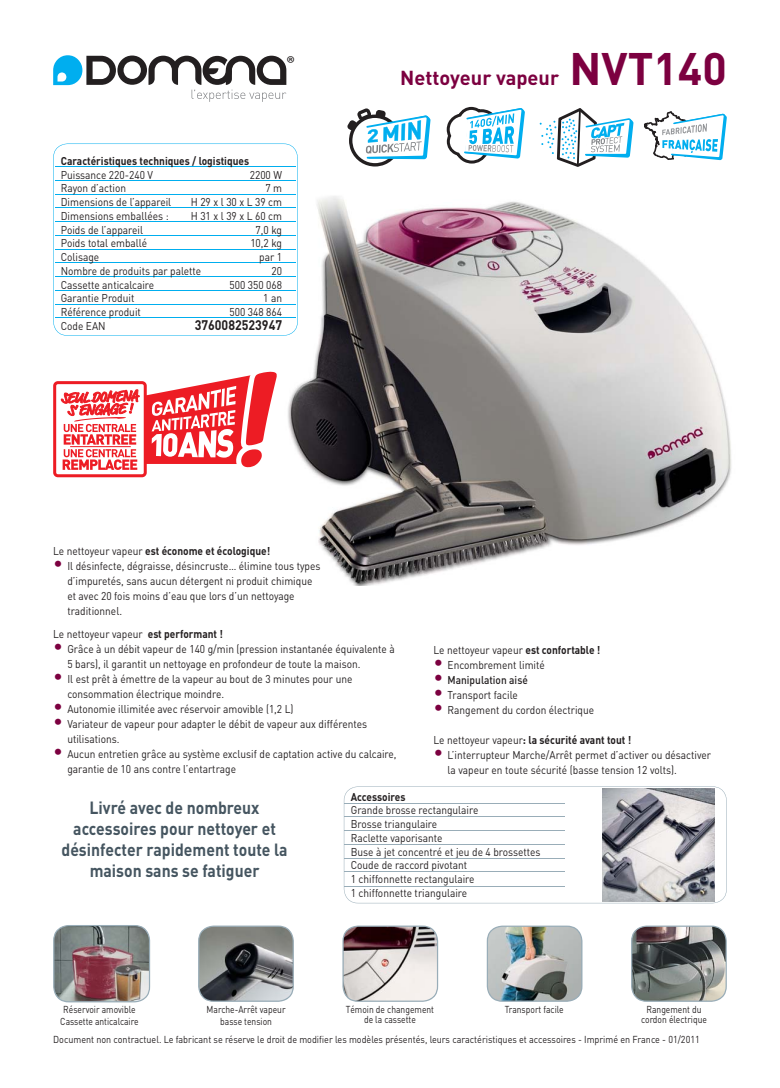
<style>
.page{position:relative;width:780px;height:1088px;background:#fff}
.page>*{position:absolute;margin:0;border:0;box-sizing:border-box;transform-origin:0 0}
.t1{font:700 45px "DIN";color:#7c0040}
.t2{font:20.25px "Myriad Pro";color:#231f20}
.t3{font:700 20px "DIN";color:#7c0040}
.t4{font:700 17.5px/21px "DIN";color:#455560;text-align:center;scale:.9 1}
.t5{font:700 13.75px "DIN";color:#231f20;scale:.9 1}
.t6{font:11.25px/15px "DIN";color:#231f20;scale:.9 1}
.t7{font:700 11.25px "DIN";color:#231f20;scale:.9 1}
.t8{font:500 11.25px "DIN";color:#231f20;scale:.9 1}
.t9{font:10px/12px "DIN";color:#231f20;text-align:center;scale:.85 1}
.t10{font:10px "DIN";color:#231f20;scale:.9 1}
.s1{font-weight:400}
.s2{font-size:18.75px;color:#7c0040}
.s3{font-weight:700}
.s4{font-weight:400;font-size:18.75px;color:#7c0040}
</style>
<div class="page">
<img style="left:288px;top:196px;width:444px;height:390px">
<svg style="left:631px;top:925px;width:95px;height:77px;background:#787a79"></svg>
<svg style="left:344px;top:786px;width:382px;height:117px"></svg>
<hr style="left:345px;top:817px;width:220px;height:1px;background:#99adb8">
<hr style="left:345px;top:830px;width:220px;height:1px;background:#99adb8">
<hr style="left:345px;top:844px;width:220px;height:1px;background:#99adb8">
<hr style="left:345px;top:858px;width:220px;height:1px;background:#99adb8">
<hr style="left:345px;top:872px;width:220px;height:1px;background:#99adb8">
<hr style="left:345px;top:886px;width:220px;height:1px;background:#99adb8">
<svg style="left:198px;top:925px;width:96px;height:77px;background:#7b7e7f"></svg>
<svg style="left:342px;top:925px;width:96px;height:77px;background:#b4abab"></svg>
<img style="left:602px;top:789px;width:112px;height:112px">
<img style="left:486px;top:925px;width:96px;height:77px">
<img style="left:53px;top:925px;width:97px;height:77px">
<svg style="left:53px;top:143px;width:245px;height:193px"></svg>
<hr style="left:55px;top:166px;width:240px;height:1px;background:#00aeef">
<hr style="left:55px;top:180px;width:240px;height:1px;background:#00aeef">
<hr style="left:55px;top:194px;width:240px;height:1px;background:#00aeef">
<hr style="left:55px;top:208px;width:240px;height:1px;background:#00aeef">
<hr style="left:55px;top:221px;width:240px;height:1px;background:#00aeef">
<hr style="left:55px;top:235px;width:240px;height:1px;background:#00aeef">
<hr style="left:55px;top:249px;width:240px;height:1px;background:#00aeef">
<hr style="left:55px;top:263px;width:240px;height:1px;background:#00aeef">
<hr style="left:55px;top:276px;width:240px;height:1px;background:#00aeef">
<hr style="left:55px;top:290px;width:240px;height:1px;background:#00aeef">
<hr style="left:55px;top:304px;width:240px;height:1px;background:#00aeef">
<hr style="left:55px;top:318px;width:240px;height:1px;background:#00aeef">
<div style="left:53px;top:381px;width:94px;height:96px;border:3px solid #ed1c24;border-radius:3px"></div>
<svg style="left:61px;top:371px;width:216px;height:106px"></svg>
<svg style="left:53px;top:55px;width:233px;height:47px"></svg>
<svg style="left:539px;top:108px;width:94px;height:59px"></svg>
<svg style="left:347px;top:108px;width:83px;height:59px"></svg>
<svg style="left:644px;top:111px;width:83px;height:50px"></svg>
<svg style="left:446px;top:107px;width:79px;height:57px"></svg>
<h2 class="t2" style="left:286px;top:51px;width:10px">®</h2>
<p class="t7" style="left:61px;top:157px;width:211px">Caractéristiques techniques / logistiques</p>
<p class="t6" style="left:61px;top:168px;width:104px">Puissance 220-240 V</p>
<p class="t6" style="left:250px;top:168px;width:37px">2200 W</p>
<p class="t6" style="left:61px;top:182px;width:74px">Rayon d’action</p>
<p class="t6" style="left:265px;top:182px;width:20px">7 m</p>
<p class="t6" style="left:61px;top:196px;width:124px">Dimensions de l’appareil</p>
<p class="t6" style="left:191px;top:196px;width:103px">H 29 x l 30 x L 39 cm</p>
<p class="t6" style="left:61px;top:210px;width:121px">Dimensions emballées :</p>
<p class="t6" style="left:191px;top:210px;width:103px">H 31 x l 39 x L 60 cm</p>
<p class="t6" style="left:61px;top:223px;width:93px">Poids de l’appareil</p>
<p class="t6" style="left:255px;top:223px;width:31px">7,0 kg</p>
<p class="t6" style="left:61px;top:237px;width:98px">Poids total emballé</p>
<p class="t6" style="left:250px;top:237px;width:37px">10,2 kg</p>
<p class="t6" style="left:61px;top:251px;width:44px">Colisage</p>
<p class="t6" style="left:259px;top:251px;width:27px">par 1</p>
<p class="t6" style="left:61px;top:265px;width:158px">Nombre de produits par palette</p>
<p class="t6" style="left:271px;top:265px;width:13px">20</p>
<p class="t6" style="left:61px;top:278px;width:105px">Cassette anticalcaire</p>
<p class="t6" style="left:229px;top:278px;width:60px">500 350 068</p>
<p class="t6" style="left:61px;top:292px;width:83px">Garantie Produit</p>
<p class="t6" style="left:263px;top:292px;width:22px">1 an</p>
<p class="t6" style="left:61px;top:306px;width:91px">Référence produit</p>
<p class="t6" style="left:229px;top:306px;width:60px">500 348 864</p>
<p class="t6" style="left:61px;top:320px;width:51px">Code EAN</p>
<p class="t5" style="left:195px;top:320px;width:99px">3760082523947</p>
<h3 class="t3" style="left:400px;top:71px;width:160px">Nettoyeur vapeur</h3>
<h1 class="t1" style="left:569px;top:53px;width:159px">NVT140</h1>
<p class="t7" style="left:53px;top:547px;width:243px"><span class="s1">Le nettoyeur vapeur</span> est économe et écologique!</p>
<p class="t6" style="left:67px;top:560px;width:283px;text-indent:-14px"><span class="s2">•</span> Il désinfecte, dégraisse, désincruste… élimine tous types d’impuretés, sans aucun détergent ni produit chimique et avec 20 fois moins d’eau que lors d’un nettoyage traditionnel.</p>
<p class="t6" style="left:53px;top:628px;width:190px">Le nettoyeur vapeur <span class="s3">est performant !</span></p>
<p class="t6" style="left:67px;top:643px;width:365px;text-indent:-14px"><span class="s2">•</span> Grâce à un débit vapeur de 140 g/min (pression instantanée équivalente à<br>5 bars), il garantit un nettoyage en profondeur de toute la maison.</p>
<p class="t6" style="left:67px;top:673px;width:318px;text-indent:-14px"><span class="s2">•</span> Il est prêt à émettre de la vapeur au bout de 3 minutes pour une consommation électrique moindre.</p>
<p class="t6" style="left:53px;top:703px;width:269px"><span class="s2">•</span> Autonomie illimitée avec réservoir amovible (1,2 L)</p>
<p class="t6" style="left:67px;top:718px;width:334px;text-indent:-14px"><span class="s2">•</span> Variateur de vapeur pour adapter le débit de vapeur aux différentes utilisations.</p>
<p class="t6" style="left:67px;top:748px;width:367px;text-indent:-14px"><span class="s2">•</span> Aucun entretien grâce au système exclusif de captation active du calcaire, garantie de 10 ans contre l’entartrage</p>
<p class="t6" style="left:433px;top:644px;width:187px">Le nettoyeur vapeur <span class="s3">est confortable !</span></p>
<p class="t6" style="left:433px;top:659px;width:125px"><span class="s2">•</span> Encombrement limité</p>
<p class="t8" style="left:433px;top:673px;width:106px"><span class="s4">•</span> Manipulation aisé</p>
<p class="t6" style="left:433px;top:689px;width:95px"><span class="s2">•</span> Transport facile</p>
<p class="t6" style="left:433px;top:704px;width:180px"><span class="s2">•</span> Rangement du cordon électrique</p>
<p class="t7" style="left:433px;top:736px;width:221px"><span class="s1">Le nettoyeur vapeur</span>: la sécurité avant tout !</p>
<p class="t6" style="left:447px;top:749px;width:294px;text-indent:-14px"><span class="s2">•</span> L’interrupteur Marche/Arrêt permet d’activer ou désactiver la vapeur en toute sécurité (basse tension 12 volts).</p>
<h3 class="t4" style="left:61px;top:799px;width:253px">Livré avec de nombreux accessoires pour nettoyer et désinfecter rapidement toute la maison sans se fatiguer</h3>
<p class="t7" style="left:351px;top:792px;width:62px">Accessoires</p>
<p class="t6" style="left:351px;top:805px;width:212px;line-height:13.8px">Grande brosse rectangulaire<br>Brosse triangulaire<br>Raclette vaporisante<br>Buse à jet concentré et jeu de 4 brossettes<br>Coude de raccord pivotant<br>1 chiffonnette rectangulaire<br>1 chiffonnette triangulaire</p>
<p class="t9" style="left:60px;top:1004px;width:94px">Réservoir amovible<br>Cassette anticalcaire</p>
<p class="t9" style="left:346px;top:1004px;width:105px">Témoin de changement</p>
<p class="t9" style="left:504px;top:1004px;width:71px">Transport facile</p>
<p class="t9" style="left:207px;top:1004px;width:94px">Marche-Arrêt vapeur basse tension</p>
<p class="t9" style="left:364px;top:1014px;width:62px">de la cassette</p>
<p class="t9" style="left:641px;top:1005px;width:79px;line-height:10px">Rangement du cordon électrique</p>
<p class="t10" style="left:53px;top:1036px;width:720px">Document non contractuel. Le fabricant se réserve le droit de modifier les modèles présentés, leurs caractéristiques et accessoires - Imprimé en France - 01/2011</p>
</div>
